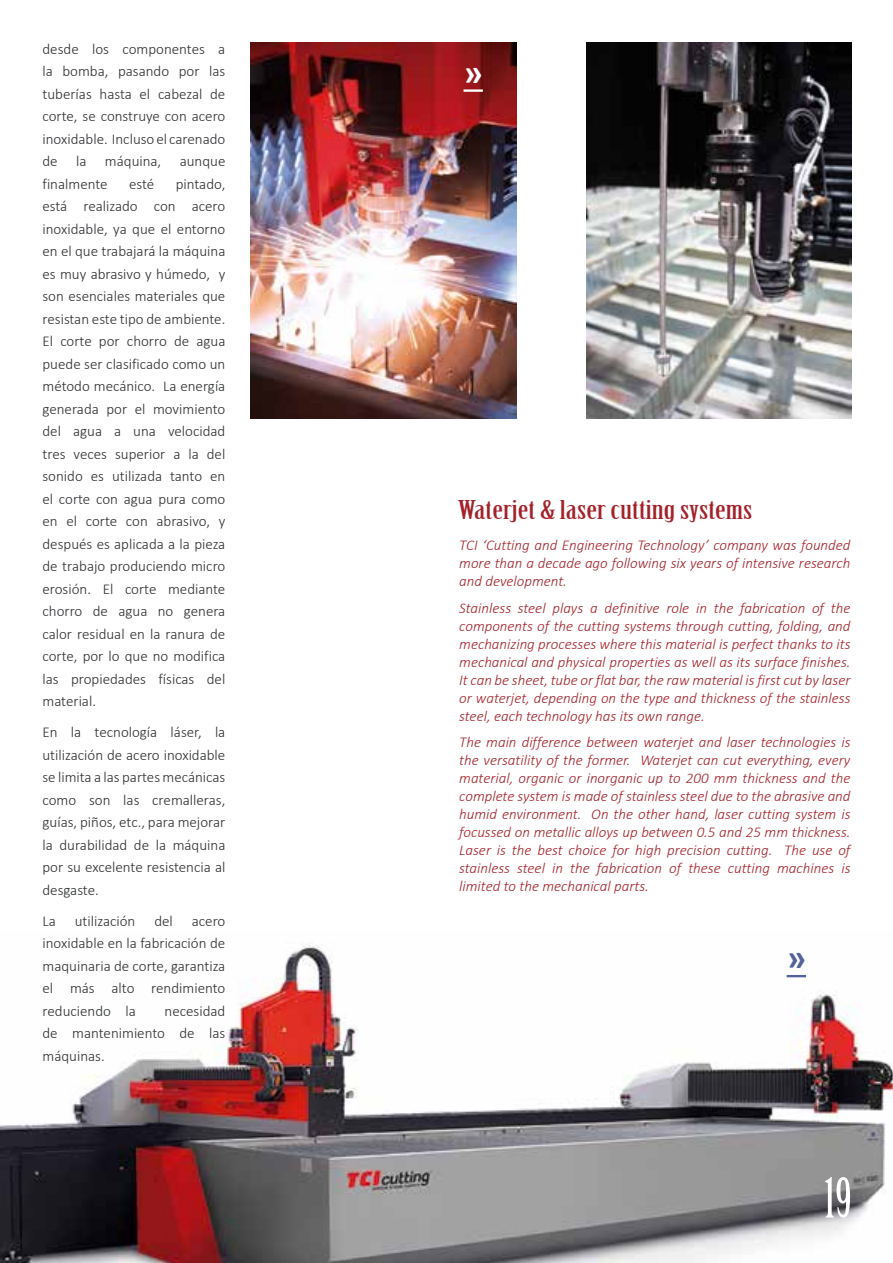
<style>
.page{position:relative;width:893px;height:1263px;background:#fff}
.page>*{position:absolute;margin:0;border:0;box-sizing:border-box;transform-origin:0 0}
.t1{font:54px "Birch Std";color:#fff}
.t2{font:700 36px "Calibri";color:#53629c}
.t3{font:700 36px "Calibri";color:#fff}
.t4{font:25.35px "Birch Std";color:#a42129;scale:1.54 1}
.t5{font:300 15px/22.5px "Calibri";color:#2c2d2f;text-align:justify}
.t6{font:italic 300 15px/18px "Calibri";color:#a42129;text-align:justify}
</style>
<div class="page">
<img style="left:0;top:944px;width:893px;height:319px">
<img style="left:586px;top:43px;width:265px;height:376px">
<img style="left:251px;top:43px;width:265px;height:376px">
<svg style="left:787px;top:975px;width:19px;height:2px"></svg>
<hr style="left:463px;top:89px;width:20px;height:3px;background:#fff">
<p class="t5" style="left:43px;top:37px;width:184px">desde los componentes a la bomba, pasando por las tuberías hasta el cabezal de corte, se construye con acero inoxidable. Incluso el carenado de la máquina, aunque finalmente</p>
<p class="t5" style="left:129px;top:172px;width:27px">esté</p>
<p class="t5" style="left:43px;top:172px;width:184px;text-indent:133px">pintado, está realizado con acero inoxidable, ya que el entorno en el que trabajará la máquina es muy abrasivo y húmedo, y son esenciales materiales que resistan este tipo de ambiente.<br>El corte por chorro de agua puede ser clasificado como un método mecánico. La energía generada por el movimiento del agua a una velocidad tres veces superior a la del sonido es utilizada tanto en el corte con agua pura como en el corte con abrasivo, y después es aplicada a la pieza de trabajo produciendo micro erosión. El corte mediante chorro de agua no genera calor residual en la ranura de corte, por lo que no modifica las propiedades físicas del material.</p>
<p class="t5" style="left:43px;top:721px;width:184px">En la tecnología láser, la utilización de acero inoxidable se limita a las partes mecánicas como son las cremalleras, guías, piños, etc., para mejorar la durabilidad de la máquina por su excelente resistencia al desgaste.</p>
<p class="t5" style="left:43px;top:909px;width:15px">La</p>
<p class="t5" style="left:75px;top:909px;width:62px">utilización</p>
<p class="t5" style="left:154px;top:909px;width:20px">del</p>
<p class="t5" style="left:43px;top:909px;width:184px;text-indent:149px">acero inoxidable en la fabricación de maquinaria de corte, garantiza el más alto rendimiento reduciendo la</p>
<p class="t5" style="left:43px;top:999px;width:184px;text-indent:122px">necesidad de mantenimiento de las máquinas.</p>
<h2 class="t3" style="left:463px;top:52px;width:21px">»</h2>
<h3 class="t4" style="left:458px;top:495px;width:193px">Waterjet &amp; laser cutting systems</h3>
<p class="t6" style="left:459px;top:536px;width:393px">TCI ‘Cutting and Engineering Technology’ company was founded more than a decade ago following six years of intensive research and development.</p>
<p class="t6" style="left:459px;top:599px;width:393px">Stainless steel plays a definitive role in the fabrication of the components of the cutting systems through cutting, folding, and mechanizing processes where this material is perfect thanks to its mechanical and physical properties as well as its surface finishes.<br>It can be sheet, tube or flat bar, the raw material is first cut by laser or waterjet, depending on the type and thickness of the stainless steel, each technology has its own range.</p>
<p class="t6" style="left:459px;top:733px;width:393px">The main difference between waterjet and laser technologies is the versatility of the former. Waterjet can cut everything, every material, organic or inorganic up to 200 mm thickness and the complete system is made of stainless steel due to the abrasive and humid environment. On the other hand, laser cutting system is focussed on metallic alloys up between 0.5 and 25 mm thickness.<br>Laser is the best choice for high precision cutting. The use of stainless steel in the fabrication of these cutting machines is limited to the mechanical parts.</p>
<h2 class="t2" style="left:787px;top:937px;width:21px">»</h2>
<h1 class="t1" style="left:825px;top:1167px;width:28px">19</h1>
</div>
